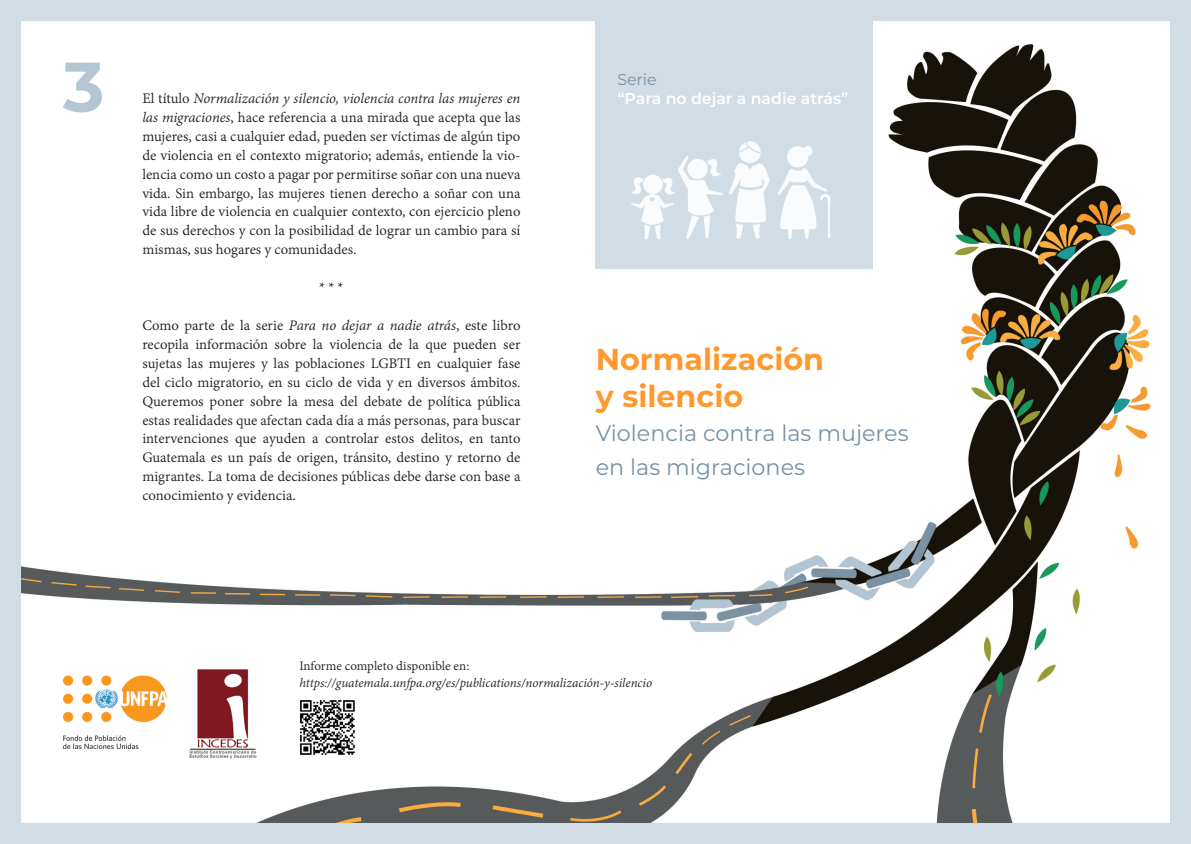
<style>
.page{position:relative;width:1191px;height:844px;background:#fff}
.page>*{position:absolute;margin:0;border:0;box-sizing:border-box;transform-origin:0 0}
.Numeración_para_títu{font:700 70px "Montserrat";color:#b2c6d4}
.t1{font:700 30.1px "Montserrat";color:#ff992e}
.t2{font:22.22px "Montserrat";color:#7692a5}
.Cuerpo_de_texto{font:15.75px/18.9px "Adobe Devanagari";color:#231f20;text-align:justify}
.t3{font:600 15.75px "Montserrat";color:#fff}
.t4{font:15.75px "Montserrat";color:#7692a5}
.t5{font:italic 14px "Adobe Devanagari";letter-spacing:-.005em;color:#231f20}
.t6{font:14px "Adobe Devanagari";color:#231f20}
.s1{font-style:italic}
</style>
<div class="page">
<img style="left:22px;top:22px;width:1129px;height:799px">
<div style="left:0;top:0;width:1191px;height:843px;border:21px solid #d1dce5"></div>
<div style="left:595px;top:0;width:277px;height:268px;background:#d1dce5"></div>
<img style="left:680px;top:156px;width:28px;height:83px">
<img style="left:793px;top:146px;width:38px;height:93px">
<img style="left:631px;top:166px;width:53px;height:74px">
<img style="left:708px;top:141px;width:85px;height:98px">
<img style="left:189px;top:663px;width:68px;height:95px">
<img style="left:64px;top:674px;width:102px;height:74px">
<img style="left:292px;top:692px;width:70px;height:70px">
<p class="Numeración_para_títu" style="left:63px;top:36px;width:43px">3</p>
<p class="Cuerpo_de_texto" style="left:142px;top:90px;width:380px">El título <span class="s1">Normalización y silencio, violencia contra las mujeres en las migraciones</span>, hace referencia a una mirada que acepta que las mujeres, casi a cualquier edad, pueden ser víctimas de algún tipo de violencia en el contexto migratorio; además, entiende la vio&shy;lencia como un costo a pagar por permitirse soñar con una nueva vida. Sin embargo, las mujeres tienen derecho a soñar con una vida libre de violencia en cualquier contexto, con ejercicio pleno de sus derechos y con la posibilidad de lograr un cambio para sí mismas, sus hogares y comunidades.</p>
<p class="Cuerpo_de_texto" style="left:319px;top:279px;width:26px">***</p>
<p class="Cuerpo_de_texto" style="left:142px;top:317px;width:380px">Como parte de la serie <span class="s1">Para no dejar a nadie atrás</span>, este libro recopila información sobre la violencia de la que pueden ser sujetas las mujeres y las poblaciones LGBTI en cualquier fase del ciclo migratorio, en su ciclo de vida y en diversos ámbitos.<br>Queremos poner sobre la mesa del debate de política pública estas realidades que afectan cada día a más personas, para buscar intervenciones que ayuden a controlar estos delitos, en tanto Guatemala es un país de origen, tránsito, destino y retorno de migrantes. La toma de decisiones públicas debe darse con base a conocimiento y evidencia.</p>
<p class="t4" style="left:617px;top:69px;width:41px">Serie</p>
<p class="t3" style="left:617px;top:87px;width:232px">“Para no dejar a nadie atrás”</p>
<p class="t1" style="left:596px;top:338px;width:230px">Normalización</p>
<p class="t1" style="left:596px;top:374px;width:149px">y silencio</p>
<p class="t2" style="left:596px;top:417px;width:314px">Violencia contra las mujeres</p>
<p class="t2" style="left:596px;top:451px;width:211px">en las migraciones</p>
<p class="t6" style="left:299px;top:657px;width:171px">Informe completo disponible en:</p>
<p class="t5" style="left:299px;top:674px;width:354px">https://guatemala.unfpa.org/es/publications/normalización-y-silencio</p>
</div>
